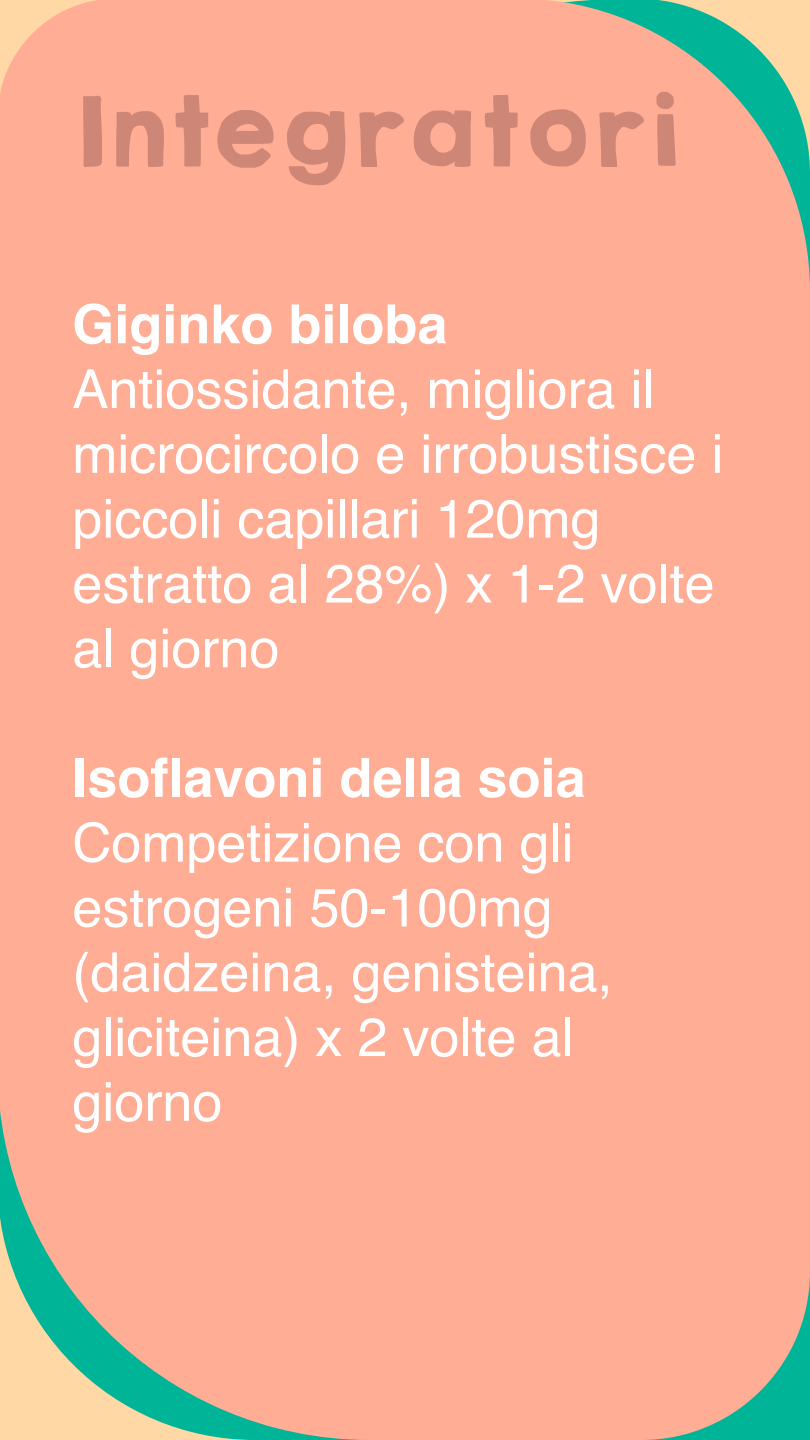
<style>
.page{position:relative;width:810px;height:1440px;background:#ffad94}
.page>*{position:absolute;margin:0;border:0;box-sizing:border-box;transform-origin:0 0}
.t1{font:87.75px "KGHAPPY Solid";color:#ce8776}
.t2{font:54px/64.8px "Helvetica";color:#fff}
.t3{font:700 54px "Helvetica";color:#fff}
</style>
<div class="page">
<h1 class="t1" style="left:73px;top:64px;width:608px">Integratori</h1>
<p class="t3" style="left:72px;top:281px;width:377px">Giginko biloba</p>
<p class="t2" style="left:72px;top:358px;width:653px">Antiossidante, migliora il microcircolo e irrobustisce i piccoli capillari 120mg estratto al 28%) x 1-2 volte al giorno</p>
<p class="t3" style="left:72px;top:734px;width:515px">Isoflavoni della soia</p>
<p class="t2" style="left:72px;top:812px;width:542px">Competizione con gli estrogeni 50-100mg (daidzeina, genisteina, gliciteina) x 2 volte al giorno</p>
</div>
